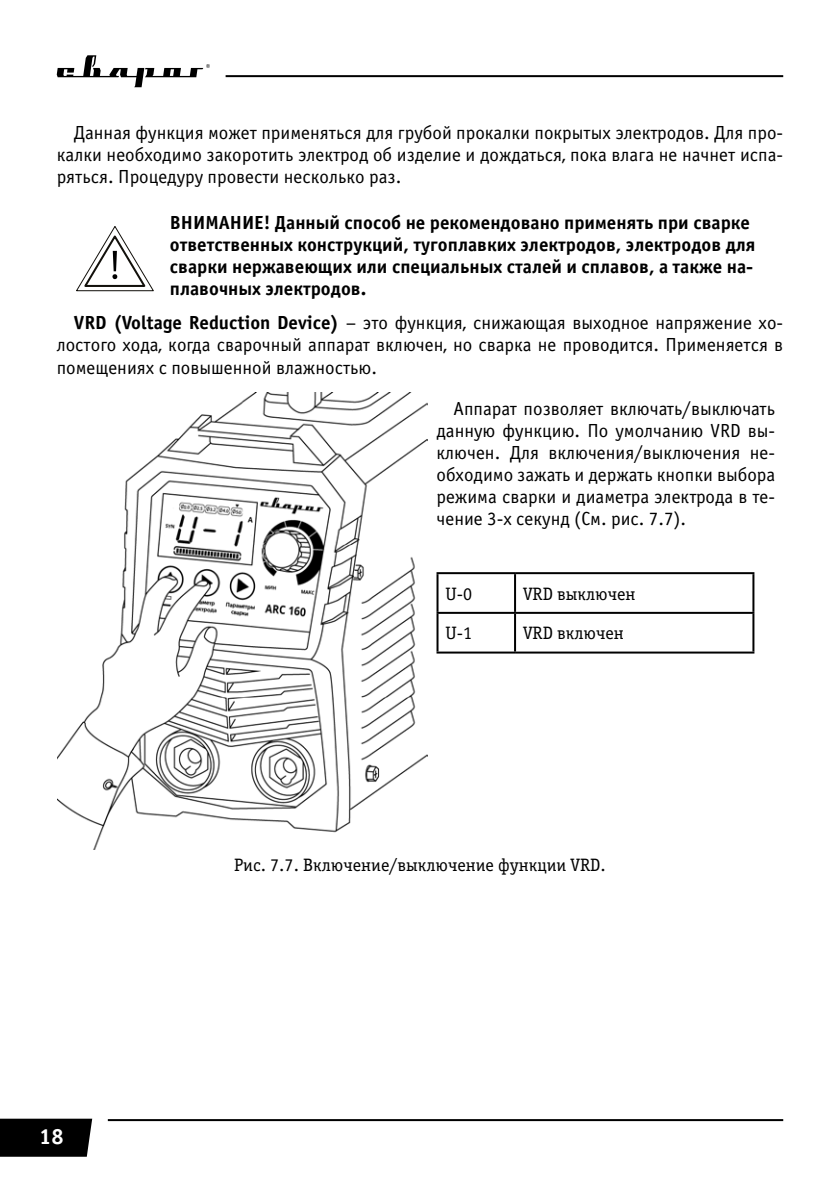
<style>
.page{position:relative;width:840px;height:1191px;background:#fff}
.page>*{position:absolute;margin:0;border:0;box-sizing:border-box;transform-origin:0 0}
.t1{font:700 22px "Officina Serif C";color:#fff}
.t2{font:19px/22px "Officina Sans C";color:#000;text-align:justify}
.t3{font:700 19px/22px "Officina Sans C";color:#000}
.t4{font:18px "Officina Serif C";color:#000}
.s1{font-weight:700}
</style>
<div class="page">
<div style="left:0;top:1118px;width:92px;height:38px;background:#000"></div>
<hr style="left:108px;top:1119px;width:674px;height:2px;background:#000">
<hr style="left:225px;top:75px;width:557px;height:2px;background:#000">
<svg style="left:57px;top:55px;width:153px;height:32px"></svg>
<svg style="left:76px;top:226px;width:77px;height:65px"></svg>
<img style="left:57px;top:393px;width:370px;height:456px">
<hr style="left:436px;top:572px;width:78px;height:2px;background:#000">
<hr style="left:436px;top:574px;width:2px;height:38px;background:#000">
<hr style="left:514px;top:572px;width:240px;height:2px;background:#000">
<hr style="left:513px;top:574px;width:2px;height:38px;background:#000">
<hr style="left:752px;top:574px;width:2px;height:38px;background:#000">
<hr style="left:436px;top:612px;width:78px;height:2px;background:#000">
<hr style="left:436px;top:614px;width:2px;height:37px;background:#000">
<hr style="left:514px;top:612px;width:240px;height:2px;background:#000">
<hr style="left:513px;top:614px;width:2px;height:37px;background:#000">
<hr style="left:752px;top:614px;width:2px;height:37px;background:#000">
<hr style="left:436px;top:651px;width:78px;height:2px;background:#000">
<hr style="left:514px;top:651px;width:240px;height:2px;background:#000">
<p class="t2" style="left:57px;top:122px;width:727px;text-indent:17px">Данная функция может применяться для грубой прокалки покрытых электродов. Для про&shy;калки необходимо закоротить электрод об изделие и дождаться, пока влага не начнет испа&shy;ряться. Процедуру провести несколько раз.</p>
<p class="t3" style="left:170px;top:212px;width:587px">ВНИМАНИЕ! Данный способ не рекомендовано применять при сварке ответственных конструкций, тугоплавких электродов, электродов для сварки нержавеющих или специальных сталей и сплавов, а также на&shy;плавочных электродов.</p>
<p class="t2" style="left:57px;top:312px;width:727px;text-indent:17px"><span class="s1">VRD (Voltage Reduction Device)</span> – это функция, снижающая выходное напряжение хо&shy;лостого хода, когда сварочный аппарат включен, но сварка не проводится. Применяется в помещениях с повышенной влажностью.</p>
<p class="t2" style="left:436px;top:398px;width:340px;text-indent:17px">Аппарат позволяет включать/выключать данную функцию. По умолчанию VRD вы&shy;ключен. Для включения/выключения не&shy;обходимо зажать и держать кнопки выбора режима сварки и диаметра электрода в те&shy;чение 3-х секунд (См. рис. 7.7).</p>
<p class="t4" style="left:445px;top:584px;width:28px">U-0</p>
<p class="t4" style="left:522px;top:584px;width:114px">VRD выключен</p>
<p class="t4" style="left:445px;top:623px;width:28px">U-1</p>
<p class="t4" style="left:522px;top:623px;width:102px">VRD включен</p>
<p class="t1" style="left:39px;top:1123px;width:26px">18</p>
<p class="t4" style="left:234px;top:855px;width:373px">Рис. 7.7. Включение/выключение функции VRD.</p>
</div>
